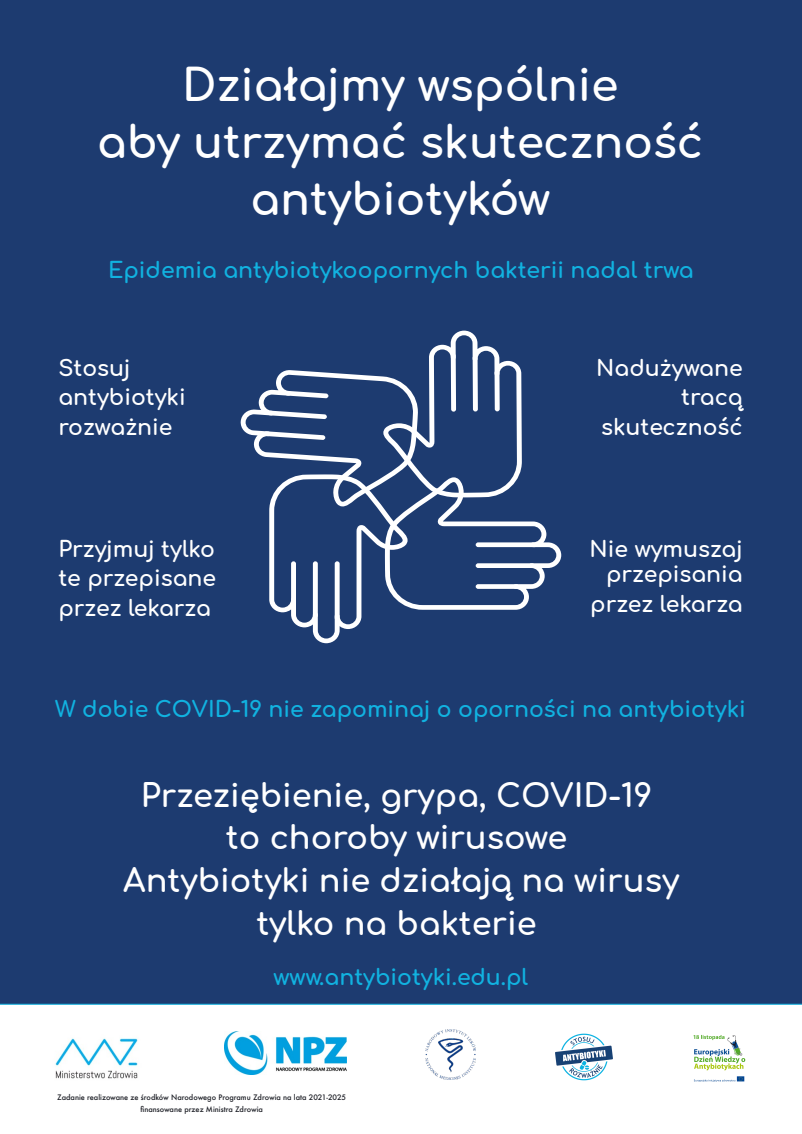
<style>
.page{position:relative;width:802px;height:1134px;background:#fff}
.page>*{position:absolute;margin:0;border:0;box-sizing:border-box;transform-origin:0 0}
.t1{font:700 44px/56.6px "Comfortaa";color:#fff;text-align:center}
.t2{font:700 32px/42.8px "Comfortaa";color:#fff;text-align:center}
.t3{font:700 22px/29.3px "Comfortaa";color:#fff;text-align:right}
.t4{font:700 22px "Comfortaa";color:#11b2e0}
.t5{font:500 7.36px/11.8px "Futura";color:#1d1f26;text-align:center}
</style>
<div class="page">
<div style="left:0;top:0;width:802px;height:1004px;background:#1d3b70"></div>
<svg style="left:240px;top:331px;width:321px;height:312px;background:#395482"></svg>
<div style="left:476px;top:542px;width:61px;height:5px;background:#fff;border-radius:2px"></div>
<div style="left:476px;top:563px;width:59px;height:5px;background:#fff;border-radius:2px"></div>
<div style="left:476px;top:584px;width:43px;height:5px;background:#fff;border-radius:2px"></div>
<svg style="left:0;top:1004px;width:802px;height:78px"></svg>
<img style="left:426px;top:1030px;width:49px;height:49px">
<img style="left:692px;top:1032px;width:53px;height:49px">
<img style="left:554px;top:1031px;width:59px;height:50px">
<img style="left:224px;top:1032px;width:122px;height:43px">
<img style="left:49px;top:1032px;width:95px;height:50px">
<h1 class="t1" style="left:97px;top:59px;width:608px">Działajmy wspólnie<br>aby utrzymać skuteczność antybiotyków</h1>
<p class="t4" style="left:108px;top:259px;width:587px">Epidemia antybiotykoopornych bakterii nadal trwa</p>
<p class="t3" style="left:58px;top:354px;width:129px;text-align:left">Stosuj antybiotyki rozważnie</p>
<p class="t3" style="left:596px;top:354px;width:148px">Nadużywane tracą skuteczność</p>
<p class="t3" style="left:58px;top:535px;width:159px;text-align:justify">Przyjmuj tylko te przepisane przez lekarza</p>
<p class="t3" style="left:589px;top:537px;width:155px;line-height:25.3px">Nie wymuszaj przepisania</p>
<p class="t3" style="left:590px;top:590px;width:154px">przez lekarza</p>
<p class="t4" style="left:55px;top:697px;width:692px">W dobie COVID-19 nie zapominaj o oporności na antybiotyki</p>
<h2 class="t2" style="left:123px;top:775px;width:557px">Przeziębienie, grypa, COVID-19<br>to choroby wirusowe<br>Antybiotyki nie działają na wirusy tylko na bakterie</h2>
<p class="t4" style="left:274px;top:965px;width:256px">www.antybiotyki.edu.pl</p>
<p class="t5" style="left:57px;top:1092px;width:290px">Zadanie realizowane ze środków Narodowego Programu Zdrowia na lata 2021-2025 finansowane przez Ministra Zdrowia</p>
</div>
